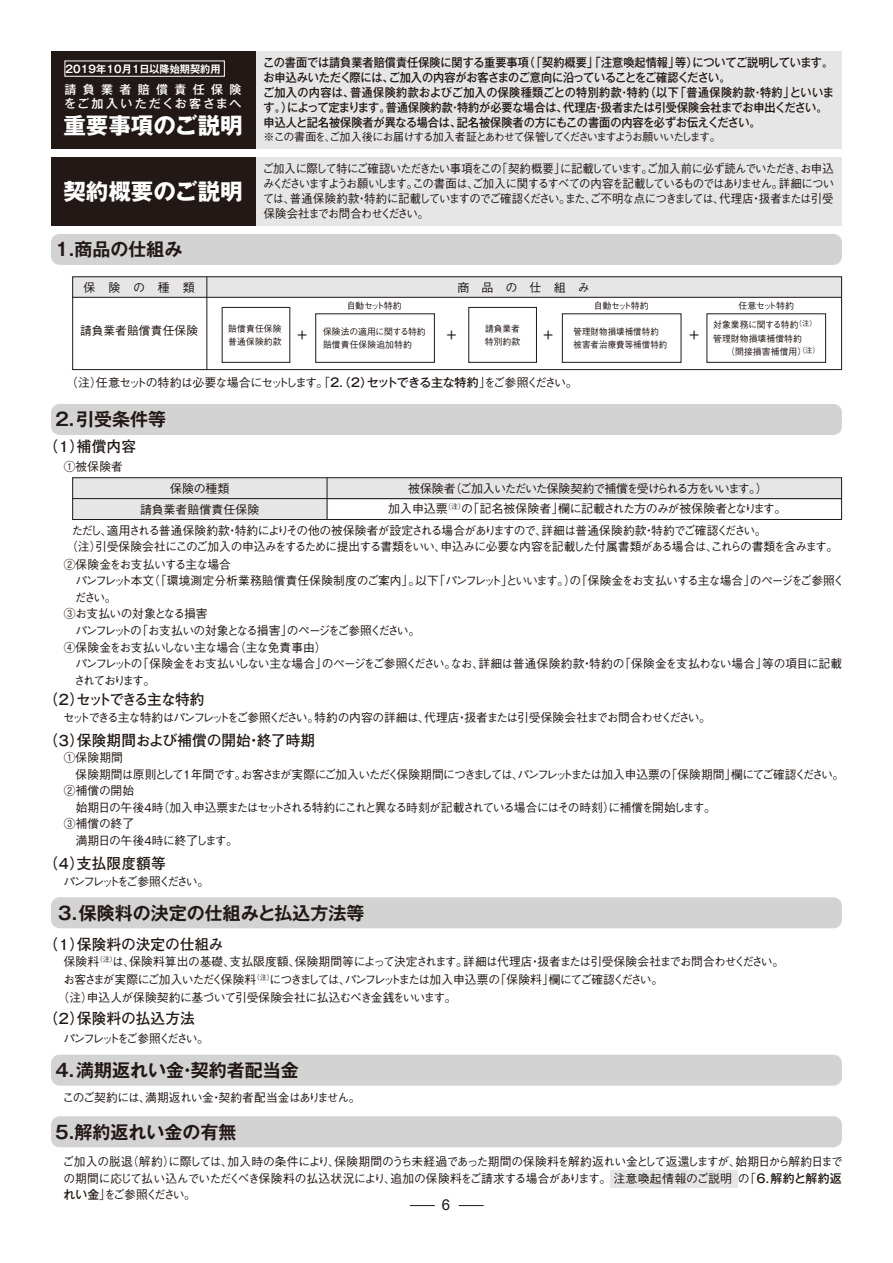
<style>
.page{position:relative;width:893px;height:1263px;background:#fff}
.page>*{position:absolute;margin:0;border:0;box-sizing:border-box;transform-origin:0 0}
.t1{font:700 22.5px "Gothic MB101 Pro";color:#fff}
.t2{font:700 18px "Gothic MB101 Pro De";color:#221815}
.t3{font:500 16.5px "Gothic BBB Pr 6";color:#221815}
.t4{font:700 15px "Futo Go B101 Pr 6";letter-spacing:.01em;color:#221815}
.t5{font:700 15px "Futo Go B101 Pr 6";letter-spacing:-.135em;color:#221815}
.t6{font:700 15px "Futo Go B101 Pr 6";letter-spacing:-.01em;color:#221815}
.t7{font:15px "Arial";color:#221815}
.t8{font:500 12px/16.5px "Gothic BBB Pr 6";letter-spacing:-.065em;color:#221815}
.t9{font:500 12px/15px "Gothic MB101 Pro";color:#221815;scale:.93 1}
.t10{font:500 12px/15px "Gothic BBB Pr 6";letter-spacing:-.065em;color:#221815;text-align:justify;scale:.95 1}
.t11{font:500 12px "Gothic BBB Pr 6";letter-spacing:-.115em;color:#221815}
.t12{font:500 12px "Gothic BBB Pr 6";letter-spacing:-.02em;color:#221815}
.t13{font:500 12px "Gothic BBB Pr 6";letter-spacing:-.105em;color:#221815}
.t14{font:500 12px "Gothic BBB Pr 6";letter-spacing:-.09em;color:#221815}
.t15{font:500 12px "Gothic BBB Pr 6";letter-spacing:-.125em;color:#221815}
.t16{font:500 12px/16.5px "Gothic BBB Pr 6";letter-spacing:-.095em;color:#221815}
.t17{font:500 12px "Gothic BBB Pr 6";letter-spacing:-.03em;color:#221815}
.t18{font:500 12px "Gothic BBB Pr 6";letter-spacing:-.205em;color:#221815}
.t19{font:500 12px/13.5px "Gothic MB101 Pro";letter-spacing:.2em;color:#fff}
.t20{font:500 12px/21.3px "Gothic BBB Pr 6";color:#221815;text-align:center}
.t21{font:500 12px "Gothic BBB Pr 6";letter-spacing:.01em;color:#221815}
.t22{font:500 11.25px "Gothic BBB Pr 6";letter-spacing:-.105em;color:#221815}
.t23{font:700 10.5px "Gothic MB101 Pro De";letter-spacing:-.12em;color:#fff}
.t24{font:500 9.15px/13.5px "Gothic BBB Pr 6";letter-spacing:.01em;color:#221815}
.t25{font:500 9.15px/13.5px "Gothic BBB Pr 6";letter-spacing:.01em;color:#221815;scale:.93 1}
.t26{font:500 9px/13.5px "Gothic BBB Pr 6";letter-spacing:.01em;color:#221815}
.t27{font:500 9px "Gothic BBB Pr 6";letter-spacing:-.08em;color:#221815}
.t28{font:500 9px "Gothic BBB Pr 6";letter-spacing:-.075em;color:#221815}
.s1{font-family:"Gothic MB101 Pro"}
</style>
<div class="page">
<div style="left:72px;top:478px;width:770px;height:21px;background:#e6e6e6"></div>
<div style="left:72px;top:499px;width:255px;height:21px;background:#e6e6e6"></div>
<svg style="left:410px;top:1205px;width:25px;height:1px"></svg>
<svg style="left:459px;top:1205px;width:25px;height:1px"></svg>
<div style="left:51px;top:234px;width:791px;height:31px;background:#d3d3d4;border-radius:9px"></div>
<div style="left:51px;top:51px;width:791px;height:98px;background:#e6e6e6"></div>
<div style="left:51px;top:157px;width:791px;height:68px;background:#e6e6e6"></div>
<div style="left:51px;top:51px;width:204px;height:98px;background:#221815"></div>
<div style="left:51px;top:157px;width:204px;height:68px;background:#221815"></div>
<div style="left:72px;top:477px;width:770px;height:43px;border:1px solid #221815"></div>
<div style="left:65px;top:61px;width:160px;height:16px;border:1px solid #fff"></div>
<div style="left:610px;top:1170px;width:128px;height:17px;background:#e6e6e6"></div>
<div style="left:51px;top:897px;width:791px;height:31px;background:#d3d3d4;border-radius:9px"></div>
<div style="left:51px;top:1054px;width:791px;height:32px;background:#d3d3d4;border-radius:9px"></div>
<div style="left:51px;top:1116px;width:791px;height:31px;background:#d3d3d4;border-radius:9px"></div>
<hr style="left:72px;top:498px;width:770px;height:1px;background:#221815">
<hr style="left:327px;top:477px;width:1px;height:43px;background:#221815">
<div style="left:72px;top:276px;width:770px;height:22px;background:#e6e6e6"></div>
<div style="left:72px;top:276px;width:770px;height:94px;border:1px solid #221815"></div>
<hr style="left:72px;top:297px;width:770px;height:1px;background:#221815">
<hr style="left:206px;top:276px;width:1px;height:94px;background:#221815">
<div style="left:469px;top:307px;width:68px;height:55px;border:1px solid #221815"></div>
<div style="left:51px;top:404px;width:791px;height:31px;background:#d3d3d4;border-radius:9px"></div>
<p class="t23" style="left:64px;top:60px;width:158px">２０１９年１０月１日以降始期契約用</p>
<p class="t19" style="left:64px;top:82px;width:179px">請負業者賠償責任保険をご加入いただくお客さまへ</p>
<h1 class="t1" style="left:63px;top:107px;width:181px">重要事項のご説明</h1>
<h1 class="t1" style="left:63px;top:173px;width:181px">契約概要のご説明</h1>
<h2 class="t2" style="left:55px;top:234px;width:129px">1.商品の仕組み</h2>
<p class="t9" style="left:263px;top:53px;width:615px">この書面では請負業者賠償責任保険に関する重要事項（「契約概要」「注意喚起情報」等）についてご説明しています。お申込みいただく際には、ご加入の内容がお客さまのご意向に沿っていることをご確認ください。<br>ご加入の内容は、普通保険約款およびご加入の保険種類ごとの特別約款・特約（以下「普通保険約款・特約」といいます。）によって定まります。普通保険約款・特約が必要な場合は、代理店・扱者または引受保険会社までお申出ください。申込人と記名被保険者が異なる場合は、記名被保険者の方にもこの書面の内容を必ずお伝えください。</p>
<p class="t22" style="left:264px;top:128px;width:459px">※この書面を、ご加入後にお届けする加入者証とあわせて保管してくださいますようお願いいたします。</p>
<p class="t10" style="left:262px;top:160px;width:604px">ご加入に際して特にご確認いただきたい事項をこの「契約概要」に記載しています。ご加入前に必ず読んでいただき、お申込みくださいますようお願いします。この書面は、ご加入に関するすべての内容を記載しているものではありません。詳細については、普通保険約款・特約に記載していますのでご確認ください。また、ご不明な点につきましては、代理店・扱者または引受保険会社までお問合わせください。</p>
<p class="t8" style="left:84px;top:278px;width:113px">保険の種類</p>
<p class="t8" style="left:457px;top:278px;width:134px">商品の仕組み</p>
<p class="t21" style="left:80px;top:321px;width:119px">請負業者賠償責任保険</p>
<p class="t26" style="left:228px;top:321px;width:55px">賠償責任保険普通保険約款</p>
<p class="t24" style="left:323px;top:324px;width:104px">保険法の適用に関する特約賠償責任保険追加特約</p>
<p class="t25" style="left:573px;top:324px;width:102px">管理財物損壊補償特約被害者治療費等補償特約</p>
<p class="t27" style="left:347px;top:298px;width:57px">自動セット特約</p>
<p class="t27" style="left:594px;top:298px;width:57px">自動セット特約</p>
<p class="t28" style="left:738px;top:298px;width:57px">任意セット特約</p>
<p class="t26" style="left:485px;top:321px;width:37px">請負業者特別約款</p>
<p class="t24" style="left:713px;top:317px;width:105px">対象業務に関する特約<sup>（注）</sup>管理財物損壊補償特約</p>
<p class="t24" style="left:726px;top:344px;width:95px">（間接損害補償用）<sup>（注）</sup></p>
<h3 class="t3" style="left:297px;top:321px;width:12px">+</h3>
<h3 class="t3" style="left:447px;top:321px;width:12px">+</h3>
<h3 class="t3" style="left:543px;top:321px;width:12px">+</h3>
<h3 class="t3" style="left:689px;top:321px;width:12px">+</h3>
<p class="t11" style="left:66px;top:373px;width:513px">（注）任意セットの特約は必要な場合にセットします。「<span class="s1">２（．２）セットできる主な特約</span>」をご参照ください。</p>
<h2 class="t2" style="left:53px;top:404px;width:115px">２．引受条件等</h2>
<p class="t4" style="left:43px;top:435px;width:94px">（１）補償内容</p>
<p class="t8" style="left:64px;top:457px;width:61px">①被保険者</p>
<p class="t20" style="left:140px;top:477px;width:121px">保険の種類<br>請負業者賠償責任保険</p>
<p class="t13" style="left:408px;top:479px;width:361px">被保険者（ご加入いただいた保険契約で補償を受けられる方をいいます。）</p>
<p class="t12" style="left:388px;top:499px;width:400px">加入申込票<sup>（注）</sup>の「記名被保険者」欄に記載された方のみが被保険者となります。</p>
<p class="t8" style="left:66px;top:521px;width:774px;text-indent:5px">ただし、適用される普通保険約款・特約によりその他の被保険者が設定される場合がありますので、詳細は普通保険約款・特約でご確認ください。<br>（注）引受保険会社にこのご加入の申込みをするために提出する書類をいい、申込みに必要な内容を記載した付属書類がある場合は、これらの書類を含みます。</p>
<p class="t8" style="left:75px;top:555px;width:771px;text-indent:-11px">②保険金をお支払いする主な場合<br>パンフレット本文（「環境測定分析業務賠償責任保険制度のご案内」。以下「パンフレット」といいます。）の「保険金をお支払いする主な場合」のページをご参照ください。</p>
<p class="t8" style="left:74px;top:638px;width:770px;text-indent:-10px">④保険金をお支払いしない主な場合（主な免責事由）<br>パンフレットの「保険金をお支払いしない主な場合」のページをご参照ください。なお、詳細は普通保険約款・特約の「保険金を支払わない場合」等の項目に記載されております。</p>
<p class="t14" style="left:63px;top:708px;width:650px">セットできる主な特約はパンフレットをご参照ください。特約の内容の詳細は、代理店・扱者または引受保険会社までお問合わせください。</p>
<p class="t16" style="left:75px;top:605px;width:346px;text-indent:-12px">③お支払いの対象となる損害<br>パンフレットの「お支払いの対象となる損害」のページをご参照ください。</p>
<p class="t5" style="left:43px;top:688px;width:163px">（２）セットできる主な特約</p>
<p class="t4" style="left:43px;top:728px;width:273px">（３）保険期間および補償の開始・終了時期</p>
<p class="t8" style="left:64px;top:749px;width:61px">①保険期間</p>
<p class="t11" style="left:76px;top:764px;width:770px">保険期間は原則として１年間です。お客さまが実際にご加入いただく保険期間につきましては、パンフレットまたは加入申込票の「保険期間」欄にてご確認ください。</p>
<p class="t8" style="left:64px;top:782px;width:72px">②補償の開始</p>
<p class="t13" style="left:64px;top:797px;width:653px">　始期日の午後４時（加入申込票またはセットされる特約にこれと異なる時刻が記載されている場合にはその時刻）に補償を開始します。</p>
<p class="t8" style="left:64px;top:815px;width:72px">③補償の終了</p>
<p class="t8" style="left:64px;top:831px;width:176px">　満期日の午後４時に終了します。</p>
<p class="t18" style="left:63px;top:871px;width:147px">パンフレットをご参照ください。</p>
<p class="t4" style="left:43px;top:851px;width:124px">（４）支払限度額等</p>
<h2 class="t2" style="left:56px;top:898px;width:310px">３．保険料の決定の仕組みと払込方法等</h2>
<p class="t6" style="left:43px;top:932px;width:182px">（１）保険料の決定の仕組み</p>
<p class="t12" style="left:64px;top:952px;width:722px">保険料<sup>（注）</sup>は、保険料算出の基礎、支払限度額、保険期間等によって決定されます。詳細は代理店・扱者または引受保険会社までお問合わせください。</p>
<p class="t15" style="left:63px;top:970px;width:601px">お客さまが実際にご加入いただく保険料<sup>（注）</sup>につきましては、パンフレットまたは加入申込票の「保険料」欄にてご確認ください。</p>
<p class="t17" style="left:58px;top:988px;width:400px">（注）申込人が保険契約に基づいて引受保険会社に払込むべき金銭をいいます。</p>
<p class="t4" style="left:43px;top:1006px;width:153px">（２）保険料の払込方法</p>
<p class="t18" style="left:63px;top:1029px;width:147px">パンフレットをご参照ください。</p>
<h2 class="t2" style="left:53px;top:1055px;width:247px">４．満期返れい金・契約者配当金</h2>
<p class="t8" style="left:63px;top:1089px;width:299px">このご契約には、満期返れい金・契約者配当金はありません。</p>
<h2 class="t2" style="left:55px;top:1117px;width:183px">5.解約返れい金の有無</h2>
<p class="t8" style="left:62px;top:1153px;width:782px;text-align:justify">ご加入の脱退（解約）に際しては、加入時の条件により、保険期間のうち未経過であった期間の保険料を解約返れい金として返還しますが、始期日から解約日までの期間に応じて払い込んでいただくべき保険料の払込状況により、追加の保険料をご請求する場合があります。注意喚起情報のご説明の「<span class="s1">６．解約と解約返れい金</span>」をご参照ください。</p>
<p class="t7" style="left:442px;top:1195px;width:10px">6</p>
</div>
